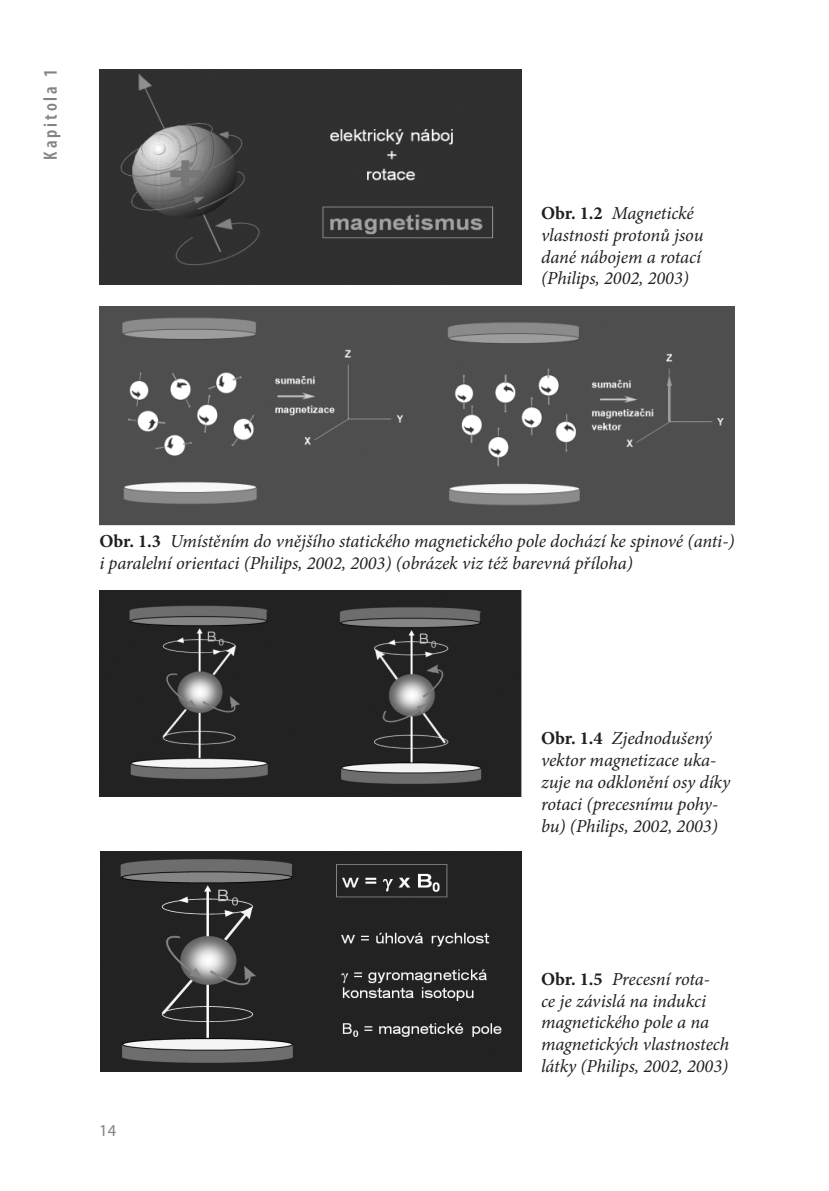
<style>
.page{position:relative;width:829px;height:1191px;background:#fff}
.page>*{position:absolute;margin:0;border:0;box-sizing:border-box;transform-origin:0 0}
.t1{font:600 condensed 19.25px "Myriad Pro";letter-spacing:.15em;color:#808285}
.t2{font:italic 18.38px/21.9px "Minion Pro";letter-spacing:-.005em;color:#231f20}
.t3{font:16.62px "Myriad Pro";color:#808285}
.s1{font-weight:700;font-style:normal}
</style>
<div class="page">
<img style="left:99px;top:306px;width:635px;height:219px">
<img style="left:99px;top:591px;width:422px;height:205px">
<img style="left:100px;top:852px;width:421px;height:219px">
<img style="left:99px;top:69px;width:422px;height:215px">
<p class="t1" style="left:40px;top:160px;width:92px;rotate:-90deg">Kapitola 1</p>
<p class="t2" style="left:541px;top:202px;width:164px"><span class="s1">Obr. 1.2</span> Magnetické vlastnosti protonů jsou dané nábojem a rotací (Philips, 2002, 2003)</p>
<p class="t2" style="left:99px;top:530px;width:636px"><span class="s1">Obr. 1.3</span> Umístěním do vnějšího statického magnetického pole dochází ke spinové (anti-) i paralelní orientaci (Philips, 2002, 2003) (obrázek viz též barevná příloha)</p>
<p class="t2" style="left:541px;top:727px;width:190px"><span class="s1">Obr. 1.4</span> Zjednodušený vektor magnetizace uka&shy;zuje na odklonění osy díky rotaci (precesnímu pohy&shy;bu) (Philips, 2002, 2003)</p>
<p class="t3" style="left:99px;top:1120px;width:19px">14</p>
<p class="t2" style="left:541px;top:968px;width:189px"><span class="s1">Obr. 1.5</span> Precesní rota-<br>ce je závislá na indukci magnetického pole a na magnetických vlastnostech látky (Philips, 2002, 2003)</p>
</div>
